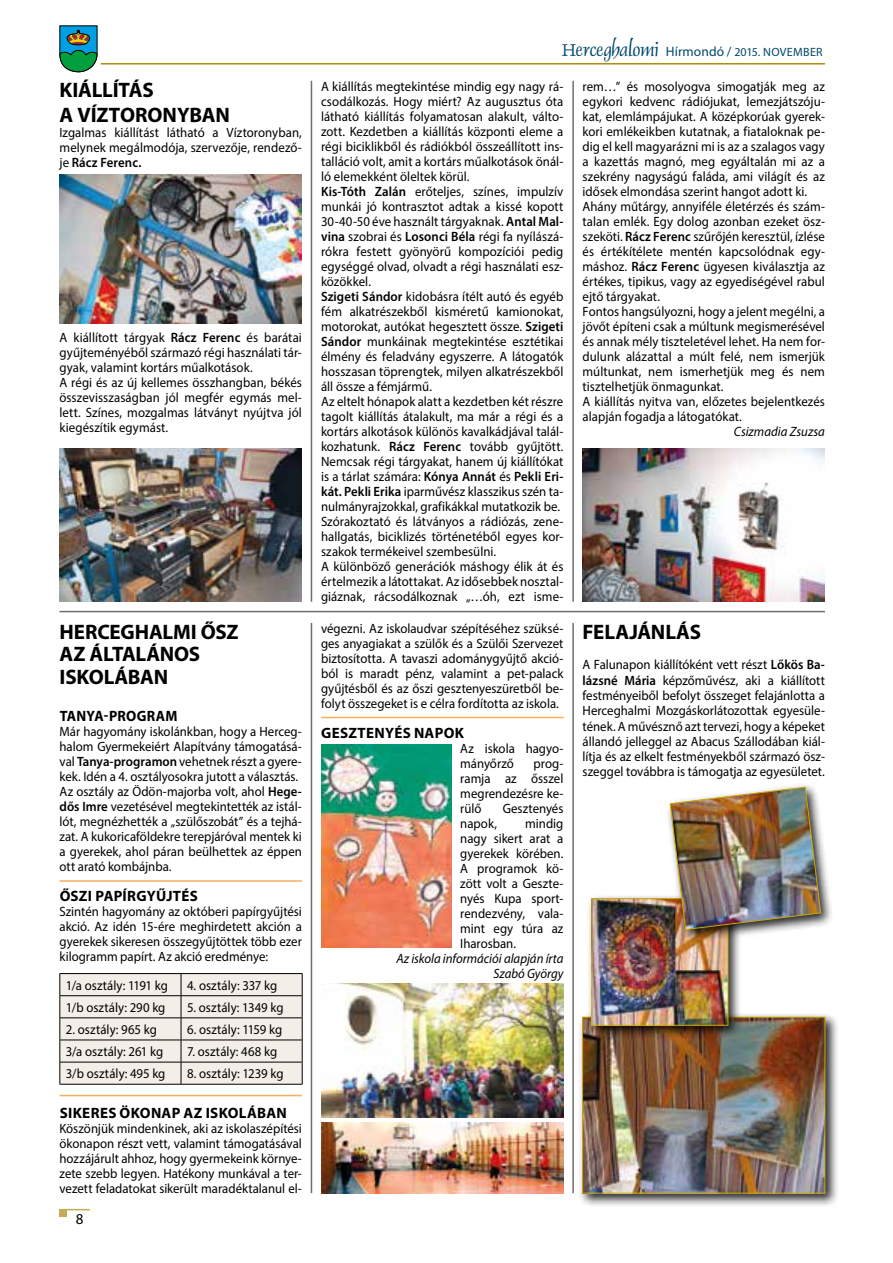
<style>
.page{position:relative;width:893px;height:1263px;background:#fff}
.page>*{position:absolute;margin:0;border:0;box-sizing:border-box;transform-origin:0 0}
.t1{font:700 21px/25.5px "Myriad Pro";letter-spacing:-.01em;color:#000}
.t2{font:700 15px "Myriad Pro";letter-spacing:.02em;color:#000}
.t3{font:700 15px "Myriad Pro";letter-spacing:.02em;color:#000;scale:.95 1}
.t4{font:15px "Myriad Pro";color:#000}
.t5{font:13.5px/15px "Myriad Pro";letter-spacing:.005em;color:#000;text-align:justify;scale:.95 1}
.t6{font:italic 13.5px/15px "Myriad Pro";color:#000;text-align:right;scale:.95 1}
.t7{font:12px "Myriad Pro";letter-spacing:.025em;color:#00486a}
.s1{font-weight:600}
.s2{font-family:"Dauphin PFL";font-size:19.5px}
.s3{font-size:13.5px}
</style>
<div class="page">
<hr style="left:101px;top:63px;width:724px;height:2px;background:#ad8c01">
<hr style="left:60px;top:1209px;width:30px;height:1px;background:#c6aa57">
<div style="left:60px;top:1209px;width:7px;height:7px;background:#c6aa57"></div>
<svg style="left:59px;top:26px;width:38px;height:46px;background:#258d81"></svg>
<hr style="left:60px;top:880px;width:242px;height:2px;background:#f8ae5a">
<hr style="left:60px;top:1095px;width:242px;height:1px;background:#f8ae5a">
<hr style="left:321px;top:717px;width:243px;height:1px;background:#f8ae5a">
<hr style="left:311px;top:81px;width:1px;height:521px;background:#706f6f">
<hr style="left:311px;top:623px;width:1px;height:570px;background:#706f6f">
<hr style="left:572px;top:81px;width:2px;height:521px;background:#706f6f">
<hr style="left:572px;top:623px;width:2px;height:570px;background:#706f6f">
<svg style="left:60px;top:973px;width:243px;height:111px;background:#e5e0db"></svg>
<hr style="left:60px;top:1084px;width:121px;height:1px;background:#000">
<hr style="left:181px;top:1084px;width:121px;height:1px;background:#000">
<hr style="left:60px;top:611px;width:765px;height:1px;background:#706f6f">
<img style="left:60px;top:174px;width:242px;height:149px">
<img style="left:60px;top:448px;width:242px;height:154px">
<img style="left:583px;top:449px;width:242px;height:153px">
<img style="left:321px;top:983px;width:242px;height:134px">
<img style="left:321px;top:744px;width:131px;height:203px">
<img style="left:321px;top:1123px;width:242px;height:70px">
<div style="left:577px;top:1012px;width:262px;height:195px;background:#000;opacity:.85"></div>
<img style="left:584px;top:1019px;width:239px;height:172px">
<div style="left:582px;top:1017px;width:243px;height:176px;border:1px solid #cba906"></div>
<div style="left:587px;top:893px;width:155px;height:146px;background:#000;opacity:.85"></div>
<img style="left:593px;top:900px;width:133px;height:124px">
<div style="left:591px;top:898px;width:137px;height:128px;border:1px solid #cba906"></div>
<div style="left:666px;top:782px;width:168px;height:161px;background:#000;opacity:.85"></div>
<img style="left:669px;top:786px;width:152px;height:144px">
<h1 class="t1" style="left:60px;top:76px;width:96px">KIÁLLÍTÁS<br>A VÍZTORO</h1>
<h1 class="t1" style="left:163px;top:102px;width:69px">NYBAN</h1>
<p class="t5" style="left:60px;top:125px;width:257px">Izgalmas kiállítást látható a Víztoronyban, melynek megálmodója, szervezője, rendező&shy;je <span class="s1">Rácz Ferenc.</span></p>
<p class="t5" style="left:60px;top:330px;width:257px;text-align:left">A kiállított tárgyak <span class="s1">Rácz Ferenc</span> és barátai gyűjteményéből származó régi használati tár&shy;gyak, valamint kortárs műalkotások.<br>A régi és az új kellemes összhangban, békés összevisszaságban jól megfér egymás mel&shy;lett. Színes, mozgalmas látványt nyújtva jól kiegészítik egymást.</p>
<h1 class="t1" style="left:60px;top:618px;width:104px">HERCEGHALM</h1>
<h1 class="t1" style="left:191px;top:618px;width:49px">I ŐSZ</h1>
<h1 class="t1" style="left:60px;top:641px;width:55px">AZ ÁLTAL</h1>
<h1 class="t1" style="left:60px;top:642px;width:142px;line-height:22.5px;text-indent:87px">ÁNOS<br>ISKOLÁBAN</h1>
<p class="t3" style="left:60px;top:706px;width:126px">TANYA-PROGRAM</p>
<p class="t5" style="left:60px;top:724px;width:257px;text-align:left">Már hagyomány iskolánkban, hogy a Herceg&shy;halom Gyermekeiért Alapítvány támogatásá&shy;val <span class="s1">Tanya-programon</span> vehetnek részt a gyere&shy;kek. Idén a 4. osztályosokra jutott a választás.<br>Az osztály az Ödön-majorba volt, ahol <span class="s1">Hege&shy;dős Imre</span> vezetésével megtekintették az istál&shy;lót, megnézhették a „szülőszobát” és a tejhá&shy;zat. A kukoricaföldekre terepjáróval mentek ki a gyerekek, ahol páran beülhettek az éppen ott arató kombájnba.</p>
<p class="t2" style="left:60px;top:886px;width:140px">ŐSZI PAPÍRGYŰJTÉS</p>
<p class="t5" style="left:60px;top:904px;width:257px">Szintén hagyomány az októberi papírgyűjtési akció. Az idén 15-ére meghirdetett akción a gyerekek sikeresen összegyűjtöttek több ezer kilogramm papírt. Az akció eredménye:</p>
<p class="t5" style="left:66px;top:977px;width:109px">1/a osztály: 1191 kg</p>
<p class="t5" style="left:187px;top:977px;width:97px">4. osztály: 337 kg</p>
<p class="t5" style="left:66px;top:999px;width:106px">1/b osztály: 290 kg</p>
<p class="t5" style="left:187px;top:999px;width:103px">5. osztály: 1349 kg</p>
<p class="t5" style="left:66px;top:1022px;width:97px">2. osztály: 965 kg</p>
<p class="t5" style="left:187px;top:1022px;width:102px">6. osztály: 1159 kg</p>
<p class="t5" style="left:66px;top:1044px;width:104px">3/a osztály: 261 kg</p>
<p class="t5" style="left:187px;top:1044px;width:96px">7. osztály: 468 kg</p>
<p class="t5" style="left:66px;top:1066px;width:106px">3/b osztály: 495 kg</p>
<p class="t5" style="left:187px;top:1066px;width:103px">8. osztály: 1239 kg</p>
<p class="t2" style="left:60px;top:1103px;width:229px">SIKERES ÖKONAP AZ ISKOLÁBAN</p>
<p class="t5" style="left:60px;top:1120px;width:257px">Köszönjük mindenkinek, aki az iskolaszépítési ökonapon részt vett, valamint támogatásával hozzájárult ahhoz, hogy gyermekeink környe&shy;zete szebb legyen. Hatékony munkával a ter&shy;vezett feladatokat sikerült maradéktalanul el-</p>
<p class="t4" style="left:76px;top:1210px;width:9px">8</p>
<p class="t7" style="left:562px;top:45px;width:262px"><span class="s2">Herceghalomi</span> <span class="s3">Hírmondó /</span> 2015. november</p>
<p class="t5" style="left:321px;top:79px;width:257px;text-align:left">A kiállítás megtekintése mindig egy nagy rá&shy;csodálkozás. Hogy miért? Az augusztus óta látható kiállítás folyamatosan alakult, válto&shy;zott. Kezdetben a kiállítás központi eleme a régi biciklikből és rádiókból összeállított ins&shy;talláció volt, amit a kortárs műalkotások önál&shy;ló elemekként öleltek körül.<br><span class="s1">Kis-Tóth Zalán</span> erőteljes, színes, impulzív munkái jó kontrasztot adtak a kissé kopott 30-40-50 éve használt tárgyaknak. <span class="s1">Antal Mal&shy;vina</span> szobrai és <span class="s1">Losonci Béla</span> régi fa nyílászá&shy;rókra festett gyönyörű kompozíciói pedig egységgé olvad, olvadt a régi használati esz&shy;közökkel.<br><span class="s1">Szigeti Sándor</span> kidobásra ítélt autó és egyéb fém alkatrészekből kisméretű kamionokat, motorokat, autókat hegesztett össze. <span class="s1">Szigeti Sándor</span> munkáinak megtekintése esztétikai élmény és feladvány egyszerre. A látogatók hosszasan töprengtek, milyen alkatrészekből áll össze a fémjármű.<br>Az eltelt hónapok alatt a kezdetben két részre tagolt kiállítás átalakult, ma már a régi és a kortárs alkotások különös kavalkádjával talál&shy;kozhatunk. <span class="s1">Rácz Ferenc</span> tovább gyűjtött.<br>Nemcsak régi tárgyakat, hanem új kiállítókat is a tárlat számára: <span class="s1">Kónya Annát</span> és <span class="s1">Pekli Eri&shy;kát. Pekli Erika</span> iparművész klasszikus szén ta&shy;nulmányrajzokkal, grafikákkal mutatkozik be.<br>Szórakoztató és látványos a rádiózás, zene&shy;hallgatás, biciklizés történetéből egyes kor&shy;szakok termékeivel szembesülni.<br>A különböző generációk máshogy élik át és értelmezik a látottakat. Az idősebbek nosztal&shy;giáznak, rácsodálkoznak „…óh, ezt isme-</p>
<p class="t5" style="left:321px;top:621px;width:257px">végezni. Az iskolaudvar szépítéséhez szüksé&shy;ges anyagiakat a szülők és a Szülői Szervezet biztosította. A tavaszi adománygyűjtő akció&shy;ból is maradt pénz, valamint a pet-palack gyűjtésből és az őszi gesztenyeszüretből be&shy;folyt összegeket is e célra fordította az iskola.</p>
<p class="t2" style="left:321px;top:723px;width:144px">GESZTENYÉS NAPOK</p>
<p class="t5" style="left:460px;top:741px;width:110px">Az iskola hagyo&shy;mányőrző</p>
<p class="t5" style="left:460px;top:756px;width:110px;text-indent:73px">prog&shy;ramja az ősszel megrendezésre ke&shy;rülő</p>
<p class="t5" style="left:503px;top:801px;width:65px">Gesztenyés</p>
<p class="t5" style="left:460px;top:816px;width:110px;text-indent:65px">mindig nagy sikert arat a gyerekek körében.<br>A programok kö&shy;zött volt a Geszte&shy;nyés Kupa sport&shy;rendezvény, vala&shy;mint egy túra az Iharosban.</p>
<p class="t6" style="left:396px;top:951px;width:177px">Az iskola információi alapján írta<br>Szabó György</p>
<p class="t5" style="left:460px;top:816px;width:40px">napok,</p>
<p class="t5" style="left:583px;top:79px;width:257px;text-align:left">rem…” és mosolyogva simogatják meg az egykori kedvenc rádiójukat, lemezjátszóju&shy;kat, elemlámpájukat. A középkorúak gyerek&shy;kori emlékeikben kutatnak, a fiataloknak pe&shy;dig el kell magyarázni mi is az a szalagos vagy a kazettás magnó, meg egyáltalán mi az a szekrény nagyságú faláda, ami világít és az idősek elmondása szerint hangot adott ki.<br>Ahány műtárgy, annyiféle életérzés és szám&shy;talan emlék. Egy dolog azonban ezeket ös - szeköti. <span class="s1">Rácz Ferenc</span> szűrőjén keresztül, ízlése és értékítélete mentén kapcsolódnak egy&shy;máshoz. <span class="s1">Rácz Ferenc</span> ügyesen kiválasztja az értékes, tipikus, vagy az egyediségével rabul ejtő tárgyakat.<br>Fontos hangsúlyozni, hogy a jelent megélni, a jövőt építeni csak a múltunk megismerésével és annak mély tiszteletével lehet. Ha nem for&shy;dulunk alázattal a múlt felé, nem ismerjük múltunkat, nem ismerhetjük meg és nem tisztelhetjük önmagunkat.<br>A kiállítás nyitva van, előzetes bejelentkezés alapján fogadja a látogatókat.</p>
<p class="t6" style="left:734px;top:424px;width:97px">Csizmadia Zsuzsa</p>
<h1 class="t1" style="left:583px;top:618px;width:120px">FELAJÁNLÁS</h1>
<p class="t5" style="left:583px;top:657px;width:257px">A Falunapon kiállítóként vett részt <span class="s1">Lőkös Ba&shy;lázsné Mária</span> képzőművész, aki a kiállított festményeiből befolyt összeget felajánlotta a Herceghalmi Mozgáskorlátozottak egyesüle&shy;tének. A művésznő azt tervezi, hogy a képeket állandó jelleggel az Abacus Szállodában kiál&shy;lítja és az elkelt festményekből származó ös - szeggel továbbra is támogatja az egyesületet.</p>
</div>
